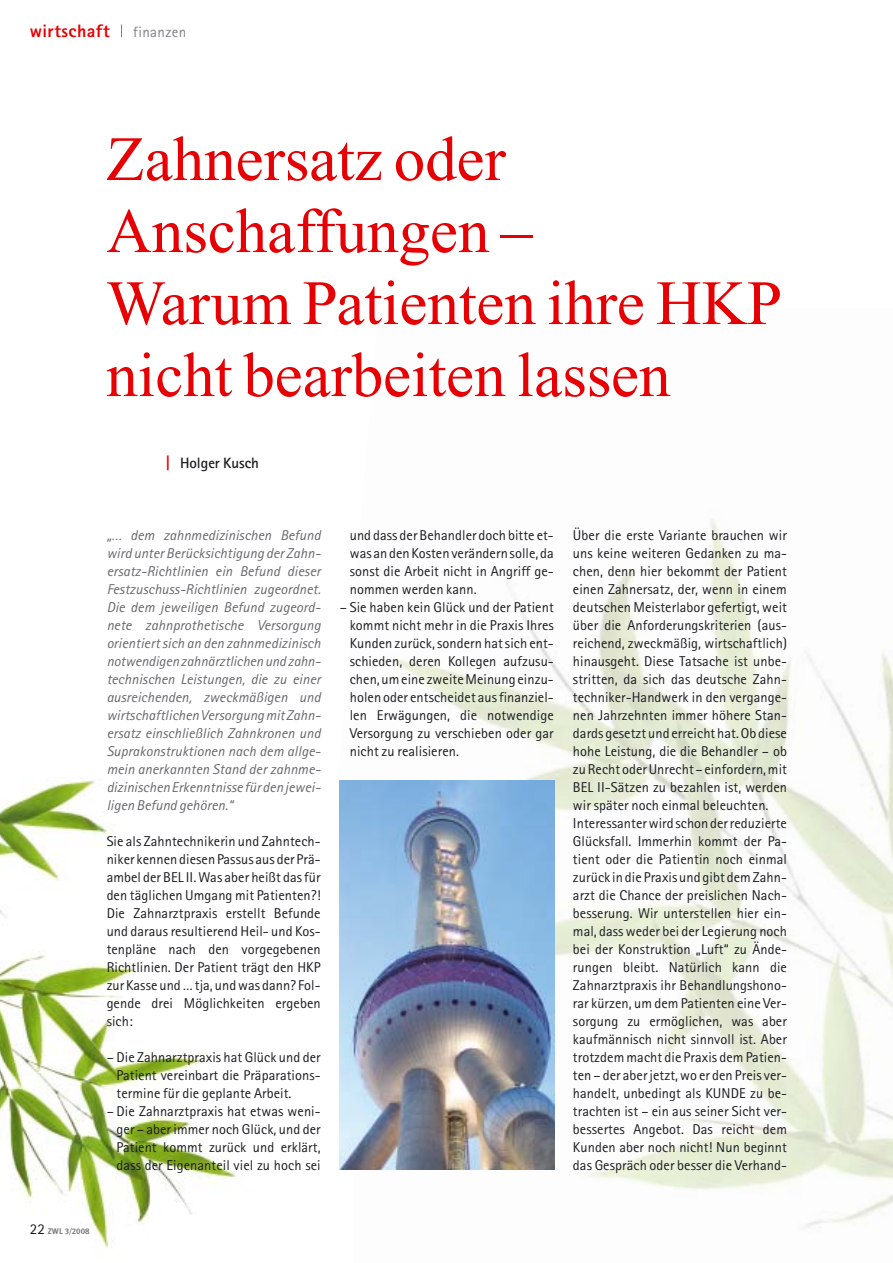
<style>
.page{position:relative;width:893px;height:1263px;background:#fff}
.page>*{position:absolute;margin:0;border:0;box-sizing:border-box;transform-origin:0 0}
.t1{font:63px/72px "Times";color:#e60004}
.t2{font:800 18px "Rotis Sans Serif";letter-spacing:.025em;color:#e60004}
.t3{font:700 15px "Rotis Sans Serif";color:#1b1c20}
.t4{font:15px "Rotis Sans Serif";letter-spacing:.025em;color:#817f84}
.t5{font:14.25px/18px "Rotis Sans Serif";letter-spacing:.005em;color:#1b1c20;text-align:justify}
.t6{font:italic 14.25px/18px "Rotis Sans Serif";letter-spacing:.005em;color:#67666b}
.t7{font:8.25px "Meta Bold Caps";color:#817f84}
.s1{font-size:16.5px;color:#e60004}
.s2{font-family:"Rotis Sans Serif";font-size:15px;color:#1b1c20}
.s3{font-family:"Meta";font-weight:700}
</style>
<div class="page">
<img style="left:352px;top:519px;width:541px;height:708px">
<img style="left:0;top:779px;width:237px;height:470px">
<svg style="left:121px;top:24px;width:1px;height:13px"></svg>
<img style="left:339px;top:781px;width:215px;height:389px">
<p class="t2" style="left:30px;top:25px;width:81px">wirtschaft</p>
<p class="t4" style="left:133px;top:27px;width:55px">finanzen</p>
<h1 class="t1" style="left:106px;top:129px;width:677px">Zahnersatz oder<br>Anschaffungen –<br>Warum Patienten ihre HKP nicht bearbeiten lassen</h1>
<p class="t3" style="left:166px;top:458px;width:95px"><span class="s1">|</span> Holger Kusch</p>
<p class="t6" style="left:107px;top:528px;width:215px">„… dem zahnmedizinischen Befund wird unter Berücksichtigung der Zahn&shy;ersatz-Richtlinien ein Befund dieser Festzuschuss-Richtlinien zugeordnet.<br>Die dem jeweiligen Befund zugeord&shy;nete zahnprothetische Versorgung orientiert sich an den zahnmedizinisch notwendigen zahnärztlichen und zahn&shy;technischen Leistungen, die zu einer ausreichenden, zweckmäßigen und wirtschaftlichen Versorgung mit Zahn&shy;ersatz einschließlich Zahnkronen und Suprakonstruktionen nach dem allge&shy;mein anerkannten Stand der zahnme&shy;dizinischen Erkenntnisse für den jewei&shy;ligen Befund gehören.“</p>
<p class="t5" style="left:107px;top:834px;width:216px">Sie als Zahntechnikerin und Zahntech&shy;niker kennen diesen Passus aus der Prä&shy;ambel der BEL II. Was aber heißt das für den täglichen Umgang mit Patienten?!<br>Die Zahnarztpraxis erstellt Befunde und daraus resultierend Heil- und Kos&shy;tenpläne nach den vorgegebenen Richtlinien. Der Patient trägt den HKP zur Kasse und … tja, und was dann? Fol&shy;gende drei Möglichkeiten ergeben sich:</p>
<p class="t5" style="left:117px;top:1050px;width:206px;text-indent:-10px">– Die Zahnarztpraxis hat Glück und der Patient vereinbart die Präparations&shy;termine für die geplante Arbeit.</p>
<p class="t5" style="left:117px;top:1104px;width:206px;text-indent:-10px">– Die Zahnarztpraxis hat etwas weni&shy;ger – aber immer noch Glück, und der Patient kommt zurück und erklärt, dass der Eigenanteil viel zu hoch sei</p>
<p class="t5" style="left:350px;top:528px;width:206px">und dass der Behandler doch bitte et&shy;was an den Kosten verändern solle, da sonst die Arbeit nicht in Angriff ge&shy;nommen werden kann.</p>
<p class="t5" style="left:350px;top:600px;width:206px;text-indent:-10px">– Sie haben kein Glück und der Patient kommt nicht mehr in die Praxis Ihres Kunden zurück, sondern hat sich ent&shy;schieden, deren Kollegen aufzusu&shy;chen, um eine zweite Meinung einzu&shy;holen oder entscheidet aus finanziel&shy;len Erwägungen, die notwendige Versorgung zu verschieben oder gar nicht zu realisieren.</p>
<p class="t5" style="left:573px;top:528px;width:216px;text-align:left">Über die erste Variante brauchen wir uns keine weiteren Gedanken zu ma&shy;chen, denn hier bekommt der Patient einen Zahnersatz, der, wenn in einem deutschen Meisterlabor gefertigt, weit über die Anforderungskriterien (aus&shy;reichend, zweckmäßig, wirtschaftlich) hinausgeht. Diese Tatsache ist unbe&shy;stritten, da sich das deutsche Zahn&shy;techniker-Handwerk in den vergange&shy;nen Jahrzehnten immer höhere Stan&shy;dards gesetzt und erreicht hat. Ob diese hohe Leistung, die die Behandler – ob zu Recht oder Unrecht – einfordern, mit BEL II-Sätzen zu bezahlen ist, werden wir später noch einmal beleuchten.<br>Interessanter wird schon der reduzierte Glücksfall. Immerhin kommt der Pa&shy;tient oder die Patientin noch einmal zurück in die Praxis und gibt dem Zahn&shy;arzt die Chance der preislichen Nach&shy;besserung. Wir unterstellen hier ein&shy;mal, dass weder bei der Legierung noch bei der Konstruktion „Luft“ zu Ände&shy;rungen bleibt. Natürlich kann die Zahnarztpraxis ihr Behandlungshono&shy;rar kürzen, um dem Patienten eine Ver&shy;sorgung zu ermöglichen, was aber kaufmännisch nicht sinnvoll ist. Aber trotzdem macht die Praxis dem Patien&shy;ten – der aber jetzt, wo er den Preis ver&shy;handelt, unbedingt als KUNDE zu be&shy;trachten ist – ein aus seiner Sicht ver&shy;bessertes Angebot. Das reicht dem Kunden aber noch nicht! Nun beginnt das Gespräch oder besser die Verhand-</p>
<p class="t7" style="left:30px;top:1226px;width:61px"><span class="s2">22</span> <span class="s3">ZWL</span> 3/2008</p>
</div>
